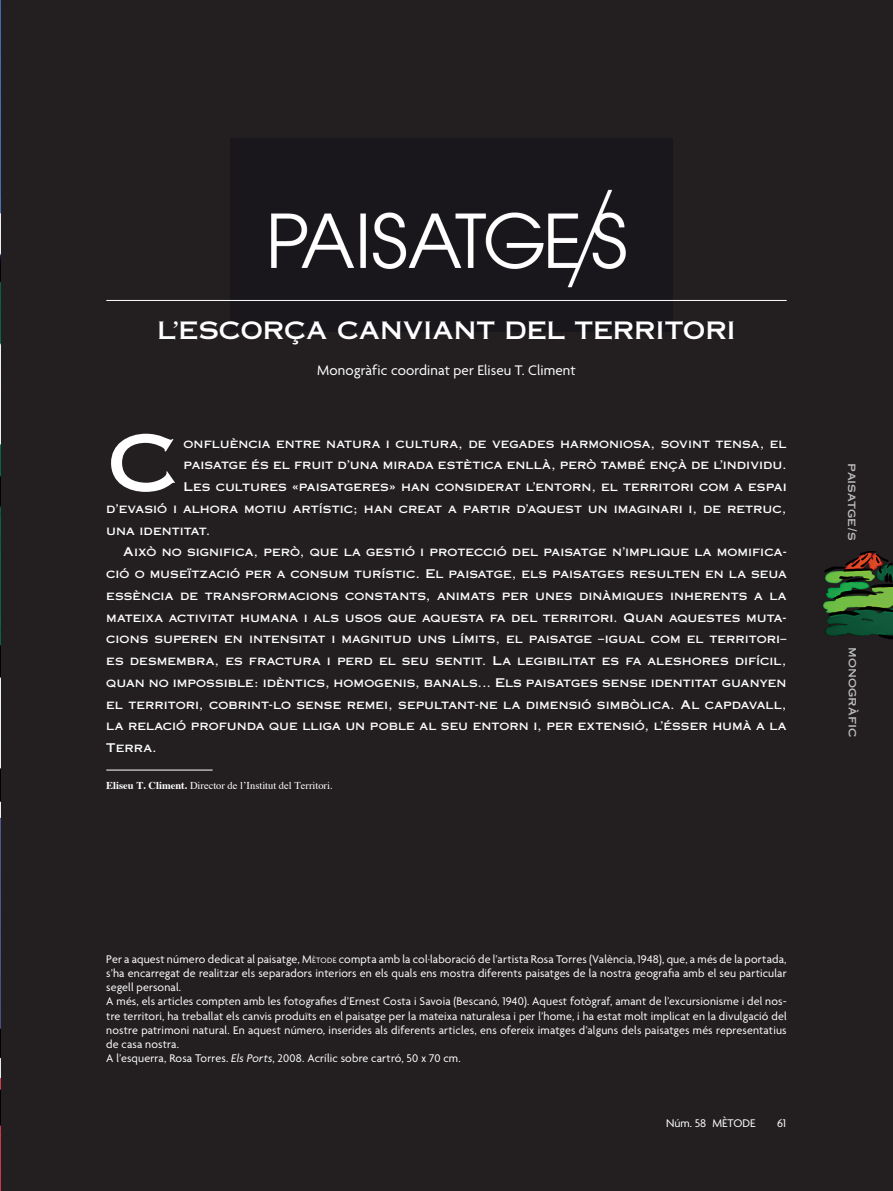
<style>
.page{position:relative;width:893px;height:1191px;background:#231f20}
.page>*{position:absolute;margin:0;border:0;box-sizing:border-box;transform-origin:0 0}
.t1{font:77.7px "Copperplate Thirty One AB";color:#fff}
.t2{font:24px "Copperplate Thirty One AB";letter-spacing:-.005em;color:#fff}
.t3{font:15px "Agenda";letter-spacing:.005em;color:#fff}
.t4{font:12px "Copperplate Thirty One AB";color:#fff}
.t5{font:12px/14.2px "Agenda";letter-spacing:.01em;color:#fff}
.t6{font:12px "Copperplate Thirty One AB";letter-spacing:.005em;color:#bcbdc0}
.t7{font:10.5px "Times";color:#fff}
.s1{font-weight:700}
.s2{font-size:8.4px}
.s3{font-style:italic}
</style>
<div class="page">
<img style="left:271px;top:189px;width:355px;height:99px">
<img style="left:0;top:0;width:1px;height:1191px">
<hr style="left:106px;top:769px;width:107px;height:1px;background:#fff">
<hr style="left:106px;top:300px;width:681px;height:1px;background:#fff">
<img style="left:823px;top:551px;width:70px;height:89px">
<h2 class="t2" style="left:157px;top:317px;width:580px">L’ESCORÇA CANVIANT DEL TERRITORI</h2>
<p class="t3" style="left:317px;top:364px;width:260px">Monogràfic coordinat per Eliseu T. Climent</p>
<h1 class="t1" style="left:106px;top:419px;width:75px">C</h1>
<p class="t4" style="left:184px;top:436px;width:604px">onfluència entre natura i cultura, de vegades harmoniosa, sovint tensa, el</p>
<p class="t4" style="left:184px;top:458px;width:605px">paisatge és el fruit d’una mirada estètica enllà, però també ençà de l’individu.</p>
<p class="t4" style="left:184px;top:480px;width:605px">Les cultures «paisatgeres» han considerat l’entorn, el territori com a espai</p>
<p class="t4" style="left:106px;top:502px;width:682px">d’evasió i alhora motiu artístic; han creat a partir d’aquest un imaginari i, de retruc,</p>
<p class="t4" style="left:106px;top:523px;width:106px">una identitat.</p>
<p class="t4" style="left:123px;top:545px;width:665px">Això no significa, però, que la gestió i protecció del paisatge n’implique la momifica-</p>
<p class="t4" style="left:106px;top:567px;width:682px">ció o museïtzació per a consum turístic. El paisatge, els paisatges resulten en la seua</p>
<p class="t4" style="left:106px;top:588px;width:682px">essència de transformacions constants, animats per unes dinàmiques inherents a la</p>
<p class="t4" style="left:106px;top:610px;width:682px">mateixa activitat humana i als usos que aquesta fa del territori. Quan aquestes muta-</p>
<p class="t4" style="left:106px;top:632px;width:682px">cions superen en intensitat i magnitud uns límits, el paisatge –igual com el territori–</p>
<p class="t4" style="left:106px;top:654px;width:682px">es desmembra, es fractura i perd el seu sentit. La legibilitat es fa aleshores difícil,</p>
<p class="t4" style="left:106px;top:675px;width:682px">quan no impossible: idèntics, homogenis, banals... Els paisatges sense identitat guanyen</p>
<p class="t4" style="left:106px;top:697px;width:682px">el territori, cobrint-lo sense remei, sepultant-ne la dimensió simbòlica. Al capdavall,</p>
<p class="t4" style="left:106px;top:719px;width:682px">la relació profunda que lliga un poble al seu entorn i, per extensió, l’ésser humà a la</p>
<p class="t4" style="left:106px;top:741px;width:52px">Terra.</p>
<p class="t7" style="left:106px;top:781px;width:228px"><span class="s1">Eliseu T. Climent.</span> Director de l’Institut del Territori.</p>
<p class="t6" style="left:859px;top:463px;width:78px;rotate:90deg">paisatge/s</p>
<p class="t6" style="left:860px;top:647px;width:92px;rotate:90deg">monogràfic</p>
<p class="t5" style="left:106px;top:952px;width:682px">Per a aquest número dedicat al paisatge, M<span class="s2">ÈTODE</span> compta amb la col·laboració de l’artista Rosa Torres (València, 1948), que, a més de la portada, s’ha encarregat de realitzar els separadors interiors en els quals ens mostra diferents paisatges de la nostra geografia amb el seu particular segell personal.<br>A més, els articles compten amb les fotografies d’Ernest Costa i Savoia (Bescanó, 1940). Aquest fotògraf, amant de l’excursionisme i del nos&shy;tre territori, ha treballat els canvis produïts en el paisatge per la mateixa naturalesa i per l’home, i ha estat molt implicat en la divulgació del nostre patrimoni natural. En aquest número, inserides als diferents articles, ens ofereix imatges d’alguns dels paisatges més representatius de casa nostra.<br>A l’esquerra, Rosa Torres. <span class="s3">Els Ports</span>, 2008. Acrílic sobre cartró, 50 x 70 cm.</p>
<p class="t5" style="left:666px;top:1116px;width:91px">Núm. 58 MÈTODE</p>
<p class="t5" style="left:777px;top:1116px;width:11px">61</p>
</div>
